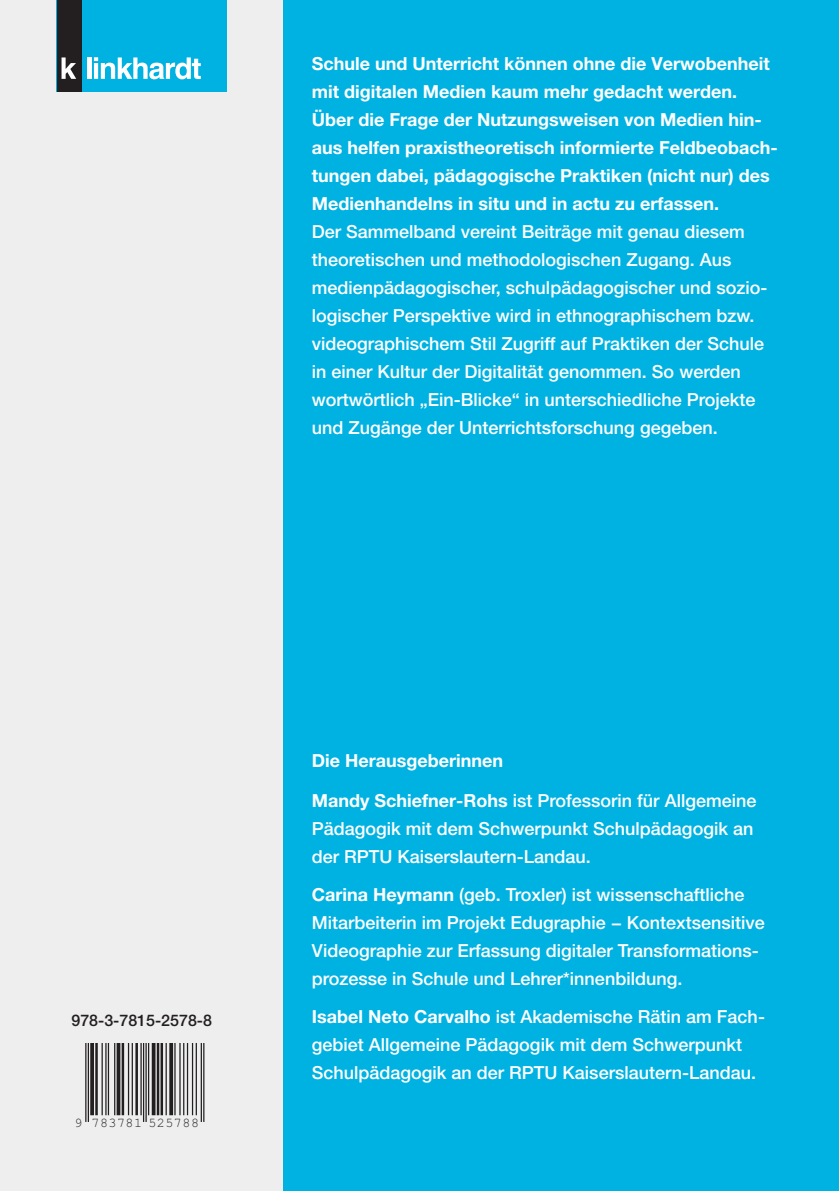
<style>
.page{position:relative;width:839px;height:1191px;background:#eeeeef}
.page>*{position:absolute;margin:0;border:0;box-sizing:border-box;transform-origin:0 0}
.t1{font:500 18px/28px "Helvetica Neue LT Pro";color:#fff}
.t2{font:700 18px/28px "Helvetica Neue LT Pro";color:#fff}
.t3{font:500 16px "Helvetica Neue LT Pro";color:#231f20}
.t4{font:13.4px "Arial";letter-spacing:.035em;color:#231f20}
.s1{font-weight:700}
</style>
<div class="page">
<div style="left:283px;top:0;width:556px;height:1191px;background:#00b2e2"></div>
<div style="left:57px;top:0;width:170px;height:91px;background:#00b2e2"></div>
<div style="left:57px;top:0;width:24px;height:91px;background:#231f20"></div>
<svg style="left:62px;top:57px;width:14px;height:22px"></svg>
<hr style="left:87px;top:57px;width:4px;height:22px;background:#fff">
<svg style="left:94px;top:57px;width:107px;height:22px"></svg>
<hr style="left:85px;top:1043px;width:1px;height:79px;background:#231f20">
<hr style="left:88px;top:1043px;width:1px;height:79px;background:#231f20">
<svg style="left:90px;top:1043px;width:4px;height:72px"></svg>
<hr style="left:95px;top:1043px;width:3px;height:72px;background:#231f20">
<hr style="left:102px;top:1043px;width:1px;height:72px;background:#231f20">
<hr style="left:105px;top:1043px;width:2px;height:72px;background:#231f20">
<hr style="left:108px;top:1043px;width:1px;height:72px;background:#231f20">
<hr style="left:114px;top:1043px;width:1px;height:72px;background:#231f20">
<hr style="left:117px;top:1043px;width:3px;height:72px;background:#231f20">
<hr style="left:122px;top:1043px;width:2px;height:72px;background:#231f20">
<hr style="left:128px;top:1043px;width:1px;height:72px;background:#231f20">
<hr style="left:132px;top:1043px;width:1px;height:72px;background:#231f20">
<hr style="left:135px;top:1043px;width:3px;height:72px;background:#231f20">
<hr style="left:140px;top:1043px;width:2px;height:72px;background:#231f20">
<hr style="left:143px;top:1043px;width:1px;height:79px;background:#231f20">
<hr style="left:145px;top:1043px;width:2px;height:79px;background:#231f20">
<hr style="left:148px;top:1043px;width:1px;height:72px;background:#231f20">
<hr style="left:152px;top:1043px;width:3px;height:72px;background:#231f20">
<hr style="left:157px;top:1043px;width:2px;height:72px;background:#231f20">
<hr style="left:161px;top:1043px;width:2px;height:72px;background:#231f20">
<hr style="left:166px;top:1043px;width:1px;height:72px;background:#231f20">
<svg style="left:169px;top:1043px;width:4px;height:72px"></svg>
<hr style="left:174px;top:1043px;width:2px;height:72px;background:#231f20">
<hr style="left:179px;top:1043px;width:2px;height:72px;background:#231f20">
<hr style="left:183px;top:1043px;width:1px;height:72px;background:#231f20">
<hr style="left:187px;top:1043px;width:1px;height:72px;background:#231f20">
<hr style="left:192px;top:1043px;width:1px;height:72px;background:#231f20">
<hr style="left:196px;top:1043px;width:1px;height:72px;background:#231f20">
<hr style="left:201px;top:1043px;width:1px;height:79px;background:#231f20">
<hr style="left:203px;top:1043px;width:1px;height:79px;background:#231f20">
<p class="t2" style="left:312px;top:49px;width:467px">Schule und Unterricht können ohne die Verwobenheit mit digitalen Medien kaum mehr gedacht werden.<br>Über die Frage der Nutzungsweisen von Medien hin&shy;aus helfen praxistheoretisch informierte Feldbeobach&shy;tungen dabei, pädagogische Praktiken (nicht nur) des Medienhandelns in situ und in actu zu erfassen.</p>
<p class="t1" style="left:312px;top:217px;width:457px">Der Sammelband vereint Beiträge mit genau diesem theoretischen und methodologischen Zugang. Aus medienpädagogischer, schulpädagogischer und sozio&shy;logischer Perspektive wird in ethnographischem bzw. videographischem Stil Zugriff auf Praktiken der Schule in einer Kultur der Digitalität genommen. So werden wortwörtlich „Ein-Blicke“ in unterschiedliche Projekte und Zugänge der Unterrichtsforschung gegeben.</p>
<p class="t3" style="left:71px;top:1010px;width:142px">978-3-7815-2578-8</p>
<p class="t4" style="left:74px;top:1114px;width:126px">9 783781 525788</p>
<p class="t2" style="left:312px;top:746px;width:193px">Die Herausgeberinnen</p>
<p class="t1" style="left:312px;top:786px;width:446px"><span class="s1">Mandy Schiefner-Rohs</span> ist Professorin für Allgemeine<br>Pädagogik mit dem Schwerpunkt Schulpädagogik an der RPTU Kaiserslautern-Landau.</p>
<p class="t1" style="left:312px;top:880px;width:454px"><span class="s1">Carina Heymann</span> (geb. Troxler) ist wissenschaftliche Mitarbeiterin im Projekt Edugraphie − Kontextsensitive Videographie zur Erfassung digitaler Transformations&shy;prozesse in Schule und Lehrer*innenbildung.</p>
<p class="t1" style="left:312px;top:1002px;width:455px"><span class="s1">Isabel Neto Carvalho</span> ist Akademische Rätin am Fach&shy;gebiet Allgemeine Pädagogik mit dem Schwerpunkt<br>Schulpädagogik an der RPTU Kaiserslautern-Landau.</p>
</div>
